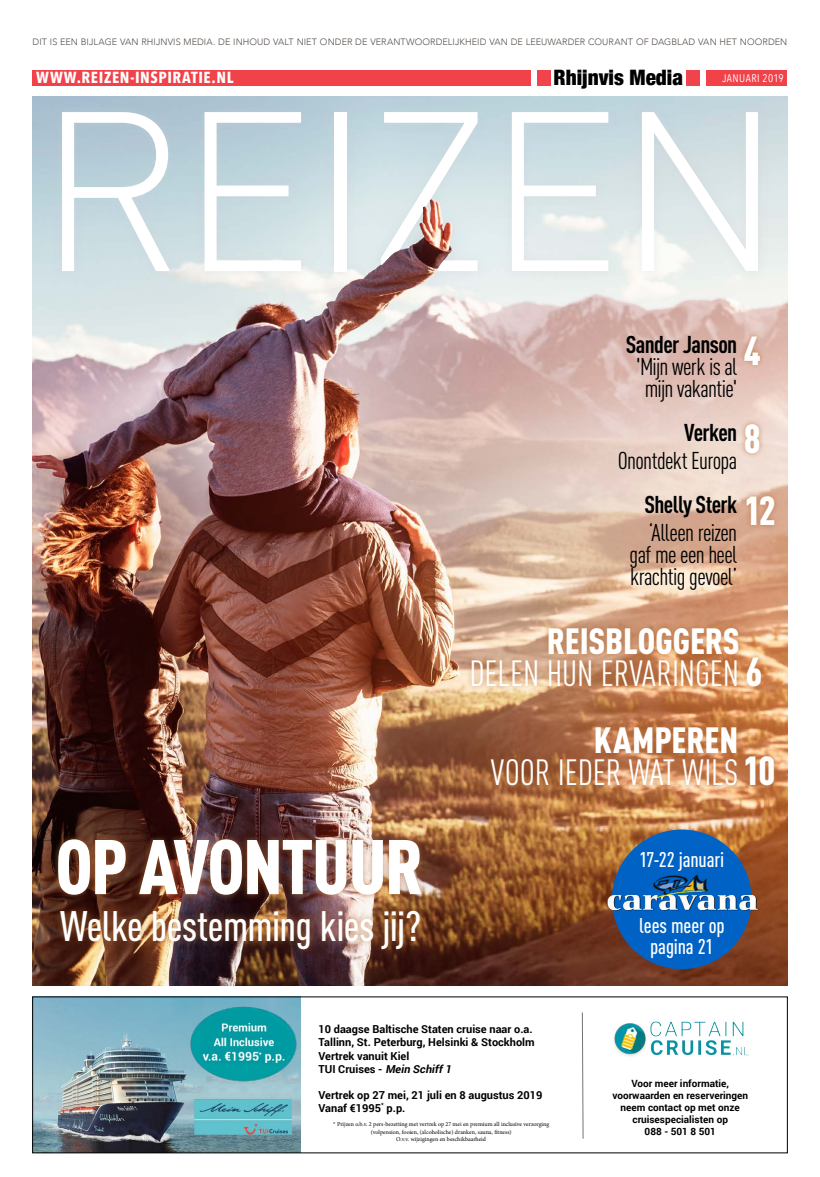
<style>
.page{position:relative;width:820px;height:1177px;background:#fff}
.page>*{position:absolute;margin:0;border:0;box-sizing:border-box;transform-origin:0 0}
.t1{font:300 223.3px "DINOT";letter-spacing:-.02em;color:#fff}
.t2{font:900 condensed 76px "DINOT";letter-spacing:-.02em;color:#fff}
.t3{font:500 condensed 42px "DINOT";letter-spacing:-.015em;color:#fff}
.t4{font:900 condensed 40px/72px "DINOT";color:#fff}
.t5{font:condensed 36px/32px "DINOT";letter-spacing:-.005em;color:#fff}
.t6{font:condensed 24px/22px "DINOT";letter-spacing:-.03em;color:#000;text-align:center}
.t7{font:700 condensed 24px "DINOT";letter-spacing:-.025em;color:#000}
.t8{font:900 condensed 21.3px "Helvetica Neue";color:#000}
.t9{font:500 condensed 21px/21px "DINOT";letter-spacing:-.005em;color:#fff;text-align:center}
.t10{font:700 16px "Avenir Next Condensed";letter-spacing:.04em;color:#fff}
.t11{font:700 11px/13.2px "Roboto";color:#000}
.t12{font:11px "Avenir Next Condensed";letter-spacing:.04em;color:#fff}
.t13{font:700 10px/12px "Roboto";color:#000;text-align:center}
.t14{font:300 9.2px "Avenir";letter-spacing:.01em;color:#544d48}
.t15{font:6px/7.2px "Minion Pro";color:#000;text-align:center}
.t16{font:700 6px "Roboto";color:#000}
.s1{font-weight:900}
.s2{font-weight:900;font-size:40px}
.s3{font-style:italic}
</style>
<div class="page">
<img style="left:33px;top:97px;width:754px;height:888px">
<img style="left:614px;top:1021px;width:134px;height:35px">
<svg style="left:581px;top:1012px;width:3px;height:127px"></svg>
<div style="left:52px;top:102px;width:715px;height:179px;background:#ccd2da;opacity:.4"></div>
<div style="left:33px;top:70px;width:754px;height:16px;background:#f1424a"></div>
<div style="left:530px;top:65px;width:175px;height:23px;background:#fff"></div>
<div style="left:537px;top:70px;width:13px;height:16px;background:#f1434e"></div>
<div style="left:685px;top:70px;width:14px;height:16px;background:#f1434e"></div>
<img style="left:333px;top:199px;width:119px;height:116px">
<div style="left:53px;top:903px;width:374px;height:53px;background:#b76b32;opacity:.7"></div>
<div style="left:52px;top:833px;width:374px;height:68px;background:#b76b32;opacity:.7"></div>
<div style="left:611px;top:829px;width:140px;height:140px;background:#0063c5;border-radius:50%"></div>
<img style="left:34px;top:998px;width:266px;height:152px">
<div style="left:465px;top:621px;width:301px;height:71px;background:#b76b32;opacity:.7"></div>
<div style="left:485px;top:721px;width:294px;height:70px;background:#b76b32;opacity:.7"></div>
<div style="left:738px;top:329px;width:42px;height:202px;background:#b76b32;opacity:.7"></div>
<img style="left:600px;top:848px;width:169px;height:98px">
<h3 class="t14" style="left:33px;top:36px;width:755px">DIT IS EEN BIJLAGE VAN RHIJNVIS MEDIA. DE INHOUD VALT NIET ONDER DE VERANTWOORDELIJKHEID VAN DE LEEUWARDER COURANT OF DAGBLAD VAN HET NOORDEN</h3>
<h3 class="t10" style="left:36px;top:68px;width:199px">WWW.REIZEN-INSPIRATIE.NL</h3>
<h3 class="t8" style="left:553px;top:60px;width:131px">Rhijnvis Media</h3>
<h3 class="t12" style="left:722px;top:69px;width:63px">JANUARI 2019</h3>
<h1 class="t1" style="left:37px;top:53px;width:746px">REIZEN</h1>
<h3 class="t7" style="left:625px;top:329px;width:113px">Sander Janson</h3>
<h3 class="t6" style="left:636px;top:355px;width:102px">'Mijn werk is al mijn vakantie'</h3>
<h3 class="t7" style="left:684px;top:418px;width:54px">Verken</h3>
<h3 class="t6" style="left:617px;top:449px;width:121px">Onontdekt Europa</h3>
<h3 class="t7" style="left:644px;top:490px;width:94px">Shelly Sterk</h3>
<h3 class="t6" style="left:629px;top:521px;width:109px;text-align:justify;text-indent:19px">‘Alleen reizen gaf me een heel krachtig gevoel’</h3>
<h3 class="t4" style="left:743px;top:314px;width:18px">4</h3>
<h3 class="t4" style="left:743px;top:402px;width:33px">8<br>12</h3>
<h3 class="t5" style="left:469px;top:625px;width:294px;text-indent:77px"><span class="s1">REISBLOGGERS<br></span>DELEN HUN ERVARINGEN <span class="s2">6</span></h3>
<h2 class="t2" style="left:56px;top:819px;width:369px">OP AVONTUUR</h2>
<h3 class="t3" style="left:60px;top:901px;width:362px">Welke bestemming kies jij?</h3>
<h3 class="t5" style="left:490px;top:724px;width:286px;text-indent:103px"><span class="s1">KAMPEREN<br></span>VOOR IEDER WAT WILS <span class="s2">10</span></h3>
<h3 class="t9" style="left:639px;top:849px;width:86px">17-22 januari</h3>
<h3 class="t9" style="left:638px;top:915px;width:87px">lees meer op pagina 21</h3>
<h3 class="t11" style="left:318px;top:1022px;width:218px">10 daagse Baltische Staten cruise naar o.a.<br>Tallinn, St. Peterburg, Helsinki &amp; Stockholm Vertrek vanuit Kiel<br>TUI Cruises - <span class="s3">Mein Schiff1</span></h3>
<h3 class="t11" style="left:318px;top:1088px;width:225px">Vertrek op 27 mei, 21 juli en 8 augustus 2019<br>Vanaf €1995</h3>
<p class="t16" style="left:381px;top:1101px;width:4px">*</p>
<h3 class="t11" style="left:386px;top:1101px;width:20px">p.p.</h3>
<p class="t15" style="left:333px;top:1120px;width:217px">* Prijzen o.b.v. 2 pers-bezetting met vertrek op 27 mei en premium all inclusive verzorging (volpension, fooien, (alcoholische) dranken, sauna, fitness)<br>O.v.v. wijzigingen en beschikbaarheid</p>
<h3 class="t13" style="left:612px;top:1076px;width:137px">Voor meer informatie, voorwaarden en reserveringen neem contact op met onze cruisespecialisten op<br>088 - 501 8 501</h3>
</div>
